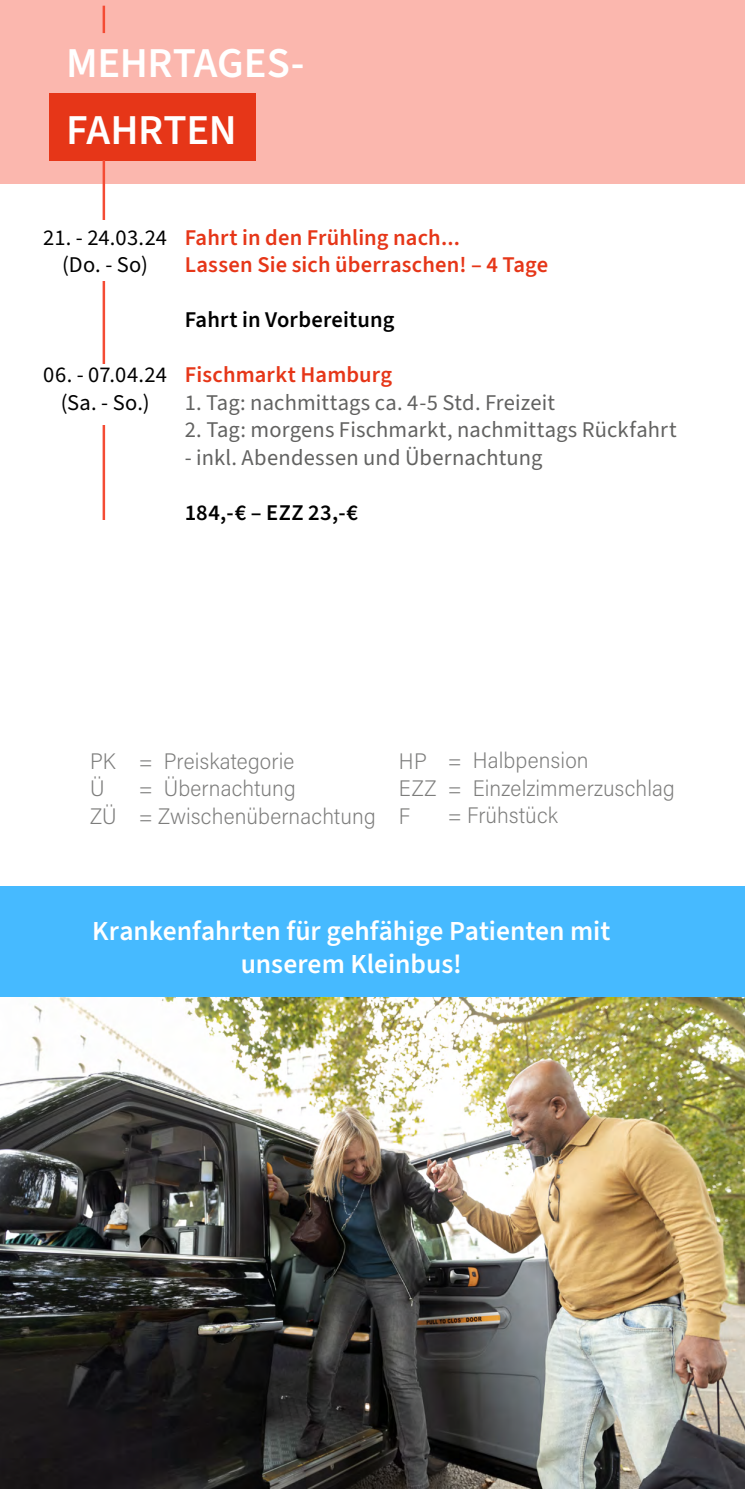
<style>
.page{position:relative;width:745px;height:1489px;background:#fff}
.page>*{position:absolute;margin:0;border:0;box-sizing:border-box;transform-origin:0 0}
.t1{font:42.5px/67.5px "Source Sans 3";letter-spacing:-.005em;color:#fff}
.t2{font:27.5px/33px "Source Sans 3";color:#fff;text-align:center}
.t3{font:22.5px "Source Sans 3";letter-spacing:.005em;color:#626261}
.t4{font:22.5px/27.5px "Acumin Variable Concept";letter-spacing:.005em;color:#7d7d7c}
.t5{font:22.5px/27.5px "Source Sans 3";letter-spacing:.005em;color:#e63618}
.t6{font:22.5px/27.5px "Source Sans 3";letter-spacing:.01em;color:#000;text-align:center}
.t7{font:22.5px "Source Sans 3";letter-spacing:.005em;color:#000}
</style>
<div class="page">
<div style="left:0;top:0;width:744px;height:184px;background:#fbb7ae"></div>
<div style="left:49px;top:94px;width:207px;height:67px;background:#e63618"></div>
<hr style="left:102px;top:6px;width:3px;height:27px;background:#f44b34">
<hr style="left:102px;top:160px;width:3px;height:360px;background:#f44b34">
<div style="left:87px;top:220px;width:31px;height:61px;background:#fff"></div>
<div style="left:87px;top:363px;width:31px;height:61px;background:#fff"></div>
<div style="left:0;top:886px;width:744px;height:111px;background:#46baff"></div>
<img style="left:0;top:997px;width:744px;height:491px">
<h1 class="t1" style="left:66px;top:29px;width:240px">MEHRTAGES-<br>FAHRTEN</h1>
<p class="t6" style="left:43px;top:224px;width:125px">21. - 24.03.24 (Do. - So)</p>
<p class="t6" style="left:43px;top:361px;width:125px">06. - 07.04.24 (Sa. - So.)</p>
<p class="t5" style="left:184px;top:224px;width:365px">Fahrt in den Frühling nach...<br>Lassen Sie sich überraschen! – 4 Tage</p>
<p class="t7" style="left:184px;top:306px;width:211px">Fahrt in Vorbereitung</p>
<p class="t5" style="left:184px;top:361px;width:209px">Fischmarkt Hamburg</p>
<p class="t3" style="left:184px;top:388px;width:372px">1. Tag: nachmittags ca. 4-5 Std. Freizeit</p>
<p class="t3" style="left:184px;top:416px;width:493px">2. Tag: morgens Fischmarkt, nachmittags Rückfahrt</p>
<p class="t3" style="left:184px;top:443px;width:359px">- inkl. Abendessen und Übernachtung</p>
<p class="t7" style="left:184px;top:499px;width:175px">184,-€ – EZZ 23,-€</p>
<p class="t4" style="left:90px;top:746px;width:28px">PK<br>Ü<br>ZÜ</p>
<p class="t4" style="left:139px;top:746px;width:238px">= Preiskategorie<br>= Übernachtung<br>= Zwischenübernachtung</p>
<p class="t4" style="left:398px;top:746px;width:39px">HP<br>EZZ<br>F</p>
<p class="t4" style="left:448px;top:746px;width:228px">= Halbpension<br>= Einzelzimmerzuschlag = Frühstück</p>
<p class="t2" style="left:92px;top:914px;width:519px">Krankenfahrten für gehfähige Patienten mit unserem Kleinbus!</p>
</div>
